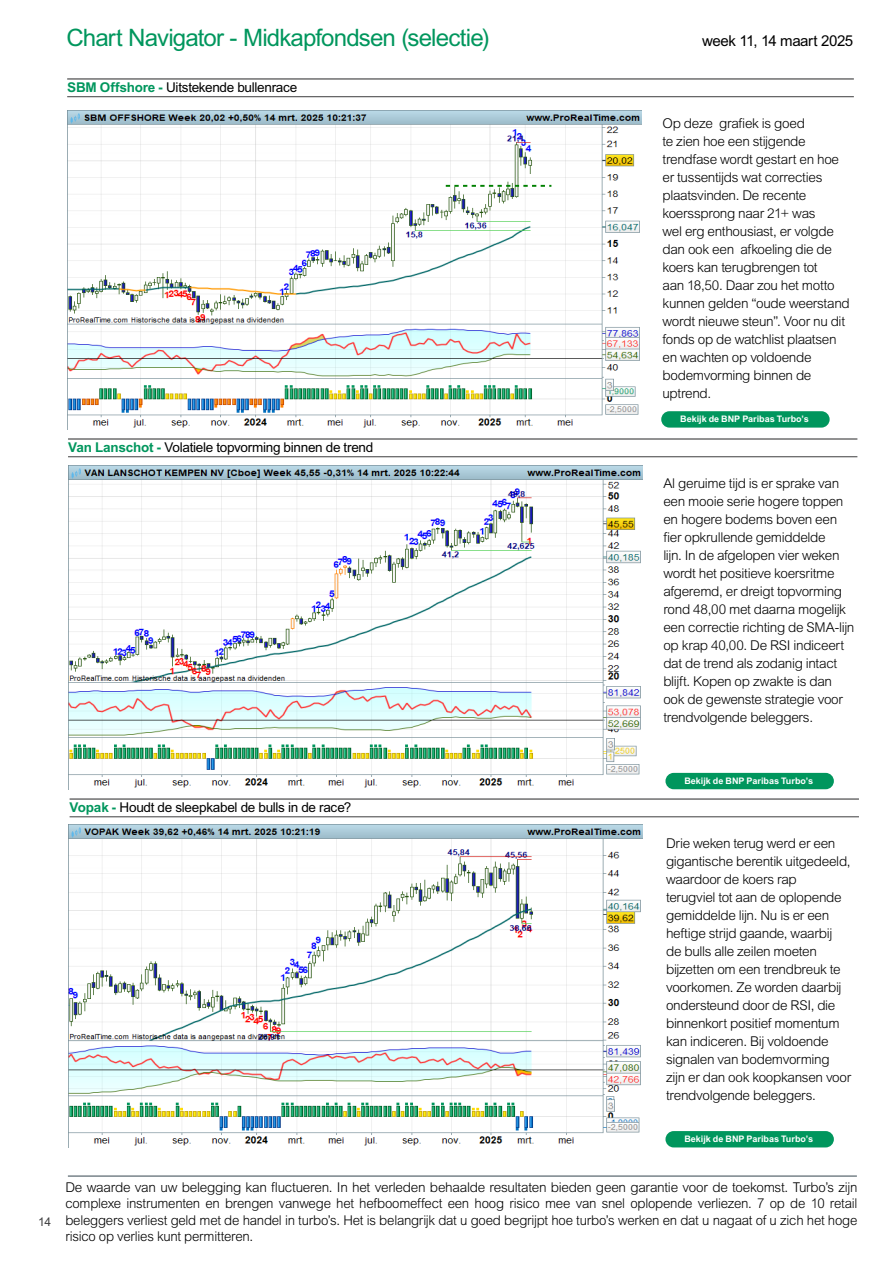
<style>
.page{position:relative;width:893px;height:1263px;background:#fff}
.page>*{position:absolute;margin:0;border:0;box-sizing:border-box;transform-origin:0 0}
.Heading_Table_Double{font:24px "Arial MT Std";letter-spacing:-.035em;color:#00965d}
.Heading_Table_Double-2{font:15px "Arial MT Std";letter-spacing:-.025em;color:#000}
.Body{font:300 13.5px/18px "Arial MT Std";letter-spacing:-.025em;color:#000}
.Basisalinea{font:13.5px "Arial MT Std";letter-spacing:-.02em;color:#000}
.t1{font:12px "Arial MT Std";color:#3e3e3f}
.t2{font:700 9px "Arial MT Std";color:#fff}
.s1{font-weight:700;color:#00965d}
</style>
<div class="page">
<hr style="left:68px;top:1175px;width:789px;height:2px;background:#78848a">
<hr style="left:67px;top:78px;width:787px;height:2px;background:#3e3e3f">
<hr style="left:67px;top:96px;width:787px;height:1px;background:#3e3e3f">
<img style="left:67px;top:111px;width:574px;height:319px">
<img style="left:68px;top:465px;width:574px;height:324px">
<img style="left:68px;top:825px;width:574px;height:322px">
<div style="left:661px;top:411px;width:169px;height:17px;background:#00965d;border-radius:8px"></div>
<div style="left:665px;top:773px;width:169px;height:16px;background:#00965d;border-radius:8px"></div>
<div style="left:665px;top:1131px;width:169px;height:16px;background:#00965d;border-radius:8px"></div>
<hr style="left:70px;top:798px;width:789px;height:2px;background:#3e3e3f">
<hr style="left:70px;top:816px;width:789px;height:1px;background:#3e3e3f">
<hr style="left:68px;top:438px;width:789px;height:2px;background:#3e3e3f">
<hr style="left:68px;top:456px;width:789px;height:1px;background:#3e3e3f">
<p class="Heading_Table_Double" style="left:67px;top:24px;width:425px">Chart Navigator - Midkapfondsen (selectie)</p>
<p class="Heading_Table_Double-2" style="left:702px;top:32px;width:152px">week 11, 14 maart 2025</p>
<p class="Basisalinea" style="left:67px;top:80px;width:232px"><span class="s1">SBM Offshore -</span> Uitstekende bullenrace</p>
<p class="Body" style="left:662px;top:115px;width:189px">Op deze grafiek is goed<br>te zien hoe een stijgende trendfase wordt gestart en hoe er tussentijds wat correcties plaatsvinden. De recente koerssprong naar 21+ was<br>wel erg enthousiast, er volgde dan ook een afkoeling die de koers kan terugbrengen tot<br>aan 18,50. Daar zou het motto kunnen gelden “oude weerstand wordt nieuwe steun”. Voor nu dit fonds op de watchlist plaatsen en wachten op voldoende bodemvorming binnen de uptrend.</p>
<p class="Basisalinea" style="left:68px;top:440px;width:307px"><span class="s1">Van Lanschot -</span> Volatiele topvorming binnen de trend</p>
<p class="t2" style="left:680px;top:414px;width:130px">Bekijk de BNP Paribas Turbo’s</p>
<p class="Body" style="left:663px;top:475px;width:193px">Al geruime tijd is er sprake van een mooie serie hogere toppen en hogere bodems boven een fier opkrullende gemiddelde<br>lijn. In de afgelopen vier weken wordt het positieve koersritme afgeremd, er dreigt topvorming rond 48,00 met daarna mogelijk een correctie richting de SMA-lijn op krap 40,00. De RSI indiceert dat de trend als zodanig intact blijft. Kopen op zwakte is dan ook de gewenste strategie voor trendvolgende beleggers.</p>
<p class="t1" style="left:38px;top:1215px;width:15px">14</p>
<p class="Basisalinea" style="left:70px;top:800px;width:283px"><span class="s1">Vopak -</span> Houdt de sleepkabel de bulls in de race?</p>
<p class="t2" style="left:684px;top:775px;width:130px">Bekijk de BNP Paribas Turbo’s</p>
<p class="Body" style="left:666px;top:835px;width:187px">Drie weken terug werd er een gigantische berentik uitgedeeld, waardoor de koers rap<br>terugviel tot aan de oplopende gemiddelde lijn. Nu is er een heftige strijd gaande, waarbij<br>de bulls alle zeilen moeten bijzetten om een trendbreuk te voorkomen. Ze worden daarbij ondersteund door de RSI, die binnenkort positief momentum kan indiceren. Bij voldoende signalen van bodemvorming zijn er dan ook koopkansen voor trendvolgende beleggers.</p>
<p class="t2" style="left:684px;top:1134px;width:130px">Bekijk de BNP Paribas Turbo’s</p>
<p class="Body" style="left:65px;top:1179px;width:794px;line-height:16.5px;text-align:justify">De waarde van uw belegging kan fluctueren. In het verleden behaalde resultaten bieden geen garantie voor de toekomst. Turbo’s zijn complexe instrumenten en brengen vanwege het hefboomeffect een hoog risico mee van snel oplopende verliezen. 7 op de 10 retail beleggers verliest geld met de handel in turbo’s. Het is belangrijk dat u goed begrijpt hoe turbo’s werken en dat u nagaat of u zich het hoge risico op verlies kunt permitteren.</p>
</div>
